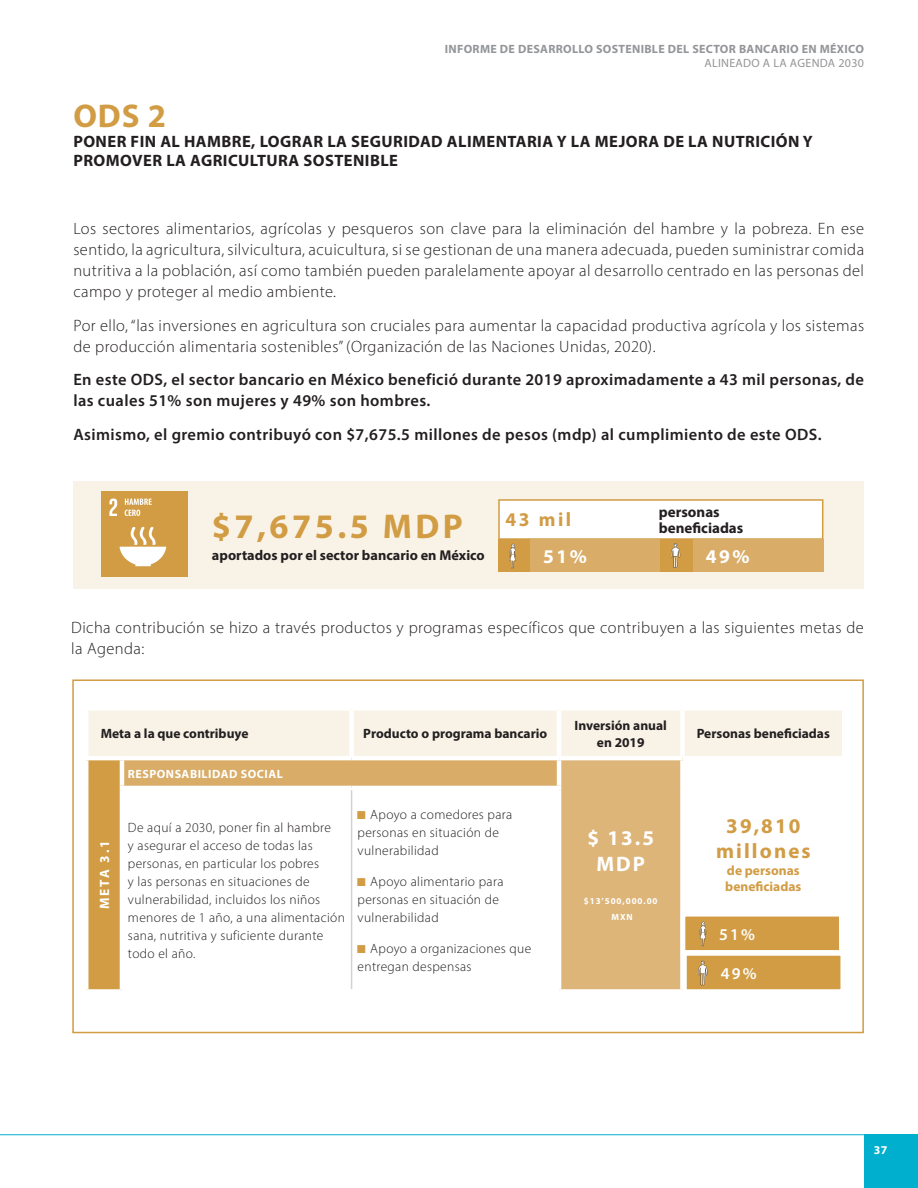
<style>
.page{position:relative;width:918px;height:1188px;background:#fff}
.page>*{position:absolute;margin:0;border:0;box-sizing:border-box;transform-origin:0 0}
.t1{font:34.5px "Myriad Variable Concept";letter-spacing:.33em;color:#d19c44}
.t2{font:33px "Myriad Variable Concept";color:#d19c44}
.t3{font:21px "Myriad Variable Concept";letter-spacing:.295em;color:#d19c44}
.t4{font:21px/25.2px "Myriad Variable Concept";color:#fff;text-align:center}
.t5{font:19.5px "Myriad Variable Concept";color:#fff}
.t6{font:19.5px "Myriad Variable Concept";color:#d19c44}
.t7{font:16.5px/21px "Myriad Variable Concept";letter-spacing:.19em;color:#231f20;text-align:justify}
.t8{font:16.5px/21px "Myriad Variable Concept";letter-spacing:.155em;color:#231f20}
.t9{font:16.5px/21px "Myriad Variable Concept";letter-spacing:.21em;color:#231f20}
.t10{font:16.5px/19.8px "Myriad Variable Concept";letter-spacing:.25em;color:#231f20}
.t11{font:16.5px "Myriad Variable Concept";letter-spacing:.215em;color:#231f20}
.t12{font:16.5px "Myriad Variable Concept";color:#fff}
.t13{font:15px/16.5px "Myriad Variable Concept";letter-spacing:.2em;color:#231f20}
.t14{font:14.25px "Myriad Variable Concept";letter-spacing:.2em;color:#231f20}
.t15{font:13.5px/18px "Myriad Variable Concept";letter-spacing:.18em;color:#231f20}
.t16{font:13.5px "Myriad Variable Concept";letter-spacing:.2em;color:#231f20}
.t17{font:13.5px/18px "Myriad Variable Concept";letter-spacing:.15em;color:#231f20}
.t18{font:13.5px/16.5px "Myriad Variable Concept";letter-spacing:.2em;color:#d19c44}
.t19{font:13.5px "Myriad Variable Concept";color:#fff}
.t20{font:12px/14.4px "Myriad Variable Concept";letter-spacing:.235em;color:#939598;text-align:right}
.t21{font:12px "Myriad Variable Concept";letter-spacing:.26em;color:#fff}
.t22{font:9px "Myriad Variable Concept";letter-spacing:.295em;color:#fff}
.s1{font-family:"So Square";font-size:10.5px;color:#d19c44}
</style>
<div class="page">
<div style="left:864px;top:1134px;width:54px;height:54px;background:#00afcd"></div>
<hr style="left:0;top:1134px;width:864px;height:1px;background:#00afcd">
<div style="left:72px;top:679px;width:792px;height:354px;background:#fff;border:2px solid #d19c44"></div>
<div style="left:88px;top:711px;width:754px;height:45px;background:#f9f3e7"></div>
<div style="left:86px;top:758px;width:36px;height:233px;background:#d19c44"></div>
<div style="left:122px;top:758px;width:437px;height:30px;background:#d9ac67"></div>
<div style="left:559px;top:758px;width:123px;height:233px;background:#ddb578"></div>
<div style="left:349px;top:711px;width:5px;height:45px;background:#fff"></div>
<hr style="left:557px;top:711px;width:4px;height:45px;background:#fff">
<div style="left:680px;top:711px;width:5px;height:45px;background:#fff"></div>
<hr style="left:120px;top:760px;width:4px;height:26px;background:#fff">
<hr style="left:120px;top:786px;width:232px;height:4px;background:#fff">
<hr style="left:120px;top:790px;width:4px;height:199px;background:#fff">
<hr style="left:352px;top:786px;width:209px;height:4px;background:#fff">
<hr style="left:351px;top:790px;width:1px;height:199px;background:#d1d2d4">
<hr style="left:557px;top:760px;width:4px;height:26px;background:#fff">
<hr style="left:557px;top:790px;width:4px;height:199px;background:#fff">
<div style="left:680px;top:760px;width:5px;height:28px;background:#fff"></div>
<div style="left:680px;top:788px;width:5px;height:201px;background:#fff"></div>
<hr style="left:84px;top:756px;width:38px;height:4px;background:#fff">
<hr style="left:84px;top:760px;width:4px;height:28px;background:#fff">
<hr style="left:84px;top:788px;width:4px;height:201px;background:#fff">
<div style="left:84px;top:989px;width:38px;height:5px;background:#fff"></div>
<hr style="left:122px;top:756px;width:230px;height:4px;background:#fff">
<hr style="left:352px;top:756px;width:207px;height:4px;background:#fff">
<hr style="left:559px;top:756px;width:123px;height:4px;background:#fff">
<div style="left:559px;top:989px;width:123px;height:5px;background:#fff"></div>
<div style="left:683px;top:914px;width:158px;height:38px;background:#d19c44"></div>
<div style="left:681px;top:912px;width:163px;height:43px;border:4px solid #fff"></div>
<div style="left:685px;top:953px;width:158px;height:38px;background:#d19c44"></div>
<div style="left:682px;top:951px;width:163px;height:43px;border:4px solid #fff"></div>
<div style="left:74px;top:481px;width:790px;height:108px;background:#f9f3e7"></div>
<div style="left:498px;top:499px;width:325px;height:41px;background:#fff;border:2px solid #d19c44"></div>
<div style="left:498px;top:539px;width:32px;height:33px;background:#d19c44"></div>
<div style="left:530px;top:539px;width:131px;height:33px;background:#d9ac67"></div>
<div style="left:661px;top:539px;width:32px;height:33px;background:#d19c44"></div>
<div style="left:693px;top:539px;width:130px;height:33px;background:#d9ac67"></div>
<div style="left:101px;top:492px;width:86px;height:85px;background:#d19c44"></div>
<svg style="left:109px;top:499px;width:8px;height:17px"></svg>
<svg style="left:120px;top:527px;width:46px;height:39px"></svg>
<svg style="left:125px;top:499px;width:27px;height:17px"></svg>
<svg style="left:509px;top:544px;width:7px;height:24px"></svg>
<svg style="left:671px;top:543px;width:9px;height:25px"></svg>
<svg style="left:699px;top:922px;width:7px;height:24px"></svg>
<svg style="left:698px;top:961px;width:9px;height:24px"></svg>
<p class="t20" style="left:445px;top:41px;width:419px">INFORME DE DESARROLLO SOSTENIBLE DEL SECTOR BANCARIO EN MÉXICO<br>ALINEADO A LA AGENDA 2030</p>
<p class="t2" style="left:73px;top:96px;width:88px">ODS 2</p>
<p class="t10" style="left:73px;top:131px;width:737px">PONER FIN AL HAMBRE,LOGRAR LA SEGURIDAD ALIMENTARIA Y LA MEJORA DE LA NUTRICIÓN Y<br>PROMOVER LA AGRICULTURA SOSTENIBLE</p>
<p class="t7" style="left:73px;top:218px;width:792px">Los sectores alimentarios, agrícolas y pesqueros son clave para la eliminación del hambre y la pobreza. En ese sentido, la agricultura, silvicultura, acuicultura, si se gestionan de una manera adecuada, pueden suministrarcomida nutritiva a la población, así como también pueden paralelamente apoyar al desarrollo centrado en las personas del campo y proteger al medio ambiente.</p>
<p class="t8" style="left:73px;top:315px;width:791px">Por ello, “las inversiones en agricultura son cruciales para aumentar la capacidad productiva agrícola y los sistemas de producción alimentaria sostenibles” (Organización de las Naciones Unidas, 2020).</p>
<p class="t9" style="left:73px;top:369px;width:789px">En este ODS, el sector bancario en México benefició durante 2019 aproximadamente a 43 mil personas, de las cuales 51% son mujeres y 49% son hombres.</p>
<p class="t11" style="left:73px;top:425px;width:749px">Asimismo, el gremio contribuyó con $7,675.5 millones de pesos (mdp) al cumplimiento de este ODS.</p>
<p class="t1" style="left:212px;top:507px;width:245px">$7,675.5 MDP</p>
<p class="t14" style="left:212px;top:547px;width:271px">aportados por elsector bancario en México</p>
<p class="t13" style="left:659px;top:503px;width:84px">personas beneficiadas</p>
<p class="t6" style="left:506px;top:509px;width:65px">43 mil</p>
<p class="t5" style="left:543px;top:545px;width:41px">51%</p>
<p class="t5" style="left:706px;top:545px;width:41px">49%</p>
<p class="t7" style="left:71px;top:617px;width:792px">Dicha contribución se hizo a través productos y programas específicos que contribuyen a las siguientes metas de la Agenda:</p>
<p class="t16" style="left:101px;top:726px;width:147px">Meta a la que contribuye</p>
<p class="t16" style="left:363px;top:726px;width:183px">Producto o programa bancario</p>
<p class="t15" style="left:575px;top:717px;width:93px;line-height:16.5px;text-align:center">Inversión anual en 2019</p>
<p class="t16" style="left:697px;top:726px;width:132px">Personas beneficiadas</p>
<p class="t19" style="left:97px;top:909px;width:69px;rotate:-90deg">META 3.1</p>
<p class="t21" style="left:128px;top:766px;width:154px">RESPONSABILIDAD SOCIAL</p>
<p class="t15" style="left:128px;top:818px;width:216px">De aquí a 2030, poner fin al hambre<br>y asegurar el acceso de todas las personas, en particular los pobres<br>y las personas en situaciones de vulnerabilidad, incluidos los niños menores de 1 año, a una alimentación sana, nutritiva y suficiente durante todo el año.</p>
<p class="t15" style="left:358px;top:805px;width:155px"><span class="s1">8</span>Apoyo a comedores para personas en situación de vulnerabilidad</p>
<p class="t17" style="left:358px;top:872px;width:146px"><span class="s1">8</span>Apoyo alimentario para personas en situación de vulnerabilidad</p>
<p class="t15" style="left:358px;top:939px;width:173px"><span class="s1">8</span>Apoyo a organizaciones que entregan despensas</p>
<p class="t4" style="left:587px;top:826px;width:64px">$ 13.5<br>MDP</p>
<p class="t22" style="left:584px;top:895px;width:73px">$13’500,000.00</p>
<p class="t22" style="left:612px;top:912px;width:20px">MXN</p>
<p class="t3" style="left:726px;top:814px;width:72px">39,810</p>
<p class="t3" style="left:716px;top:839px;width:93px">millones</p>
<p class="t18" style="left:725px;top:862px;width:75px">de personas beneficiadas</p>
<p class="t12" style="left:719px;top:924px;width:34px">51%</p>
<p class="t12" style="left:721px;top:963px;width:34px">49%</p>
<p class="t21" style="left:874px;top:1143px;width:13px">37</p>
</div>
